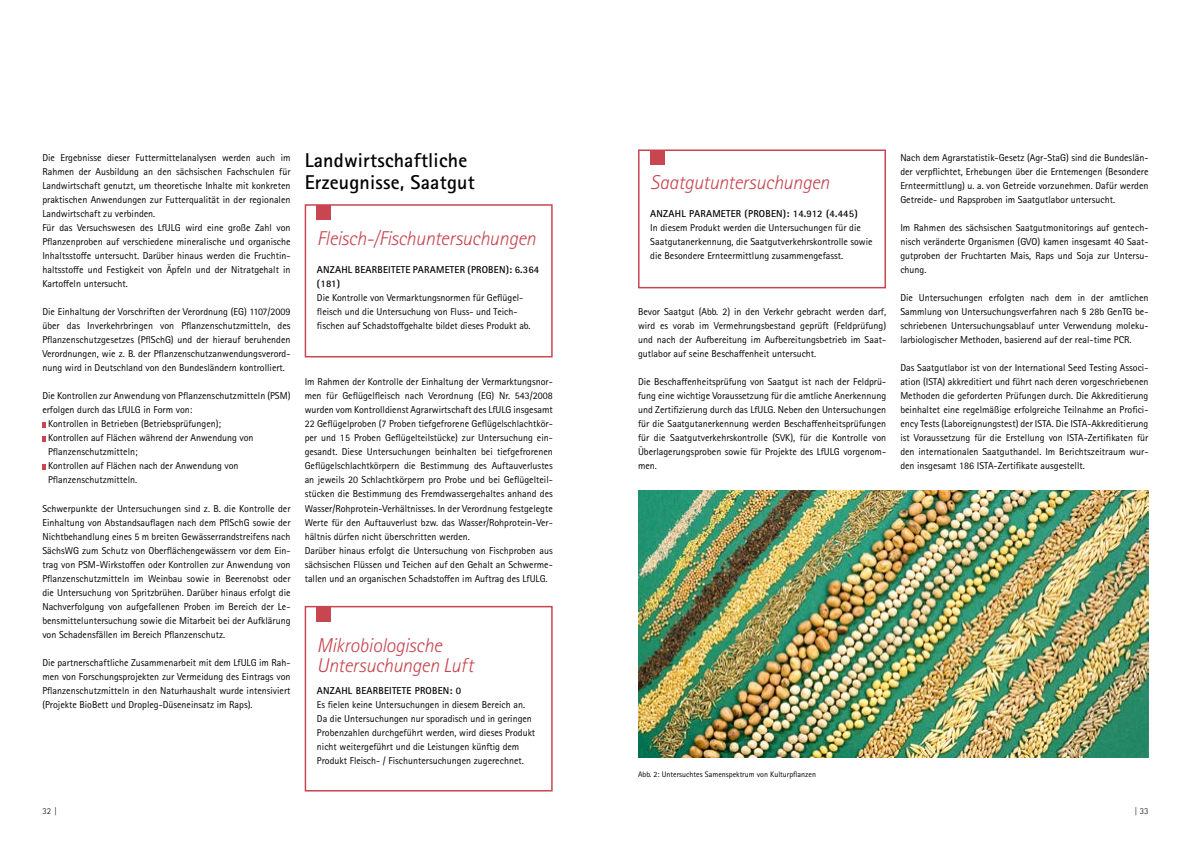
<style>
.page{position:relative;width:1191px;height:842px;background:#fff}
.page>*{position:absolute;margin:0;border:0;box-sizing:border-box;transform-origin:0 0}
.P-Zitate{font:italic 300 20px "Rotis Sans Serif Std";letter-spacing:-.015em;color:#c74650}
.H3-Kapitelüberschrif{font:700 20px/22px "Rotis Sans Serif Std";letter-spacing:.01em;color:#000}
.P-Fliesstext{font:10px/14px "Rotis Sans Serif Pro";color:#000;text-align:justify}
.P-Fliesstext-2{font:700 10px "Rotis Sans Serif Pro";letter-spacing:.02em;color:#000}
.t1{font:300 9px "Rotis Sans Serif Std";color:#000}
.P-Bildunterschrift{font:8px "Rotis Sans Serif Pro";color:#000}
</style>
<div class="page">
<div style="left:305px;top:204px;width:247px;height:153px;background:#fff;border:2px solid #c74650"></div>
<div style="left:316px;top:206px;width:15px;height:14px;background:#c74650"></div>
<div style="left:305px;top:606px;width:247px;height:185px;background:#fff;border:2px solid #c74650"></div>
<div style="left:316px;top:607px;width:15px;height:14px;background:#c74650"></div>
<svg style="left:42px;top:422px;width:3px;height:5px"></svg>
<svg style="left:42px;top:436px;width:3px;height:5px"></svg>
<svg style="left:42px;top:464px;width:3px;height:5px"></svg>
<div style="left:638px;top:149px;width:248px;height:139px;background:#fff;border:2px solid #c74650"></div>
<div style="left:650px;top:151px;width:14px;height:14px;background:#c74650"></div>
<img style="left:638px;top:490px;width:510px;height:268px">
<p class="P-Fliesstext" style="left:42px;top:151px;width:250px">Die Ergebnisse dieser Futtermittelanalysen werden auch im Rahmen der Ausbildung an den sächsischen Fachschulen für Landwirtschaft genutzt, um theoretische Inhalte mit konkreten praktischen Anwendungen zur Futterqualität in der regionalen Landwirtschaft zu verbinden.</p>
<p class="P-Fliesstext" style="left:42px;top:221px;width:250px">Für das Versuchswesen des LfULG wird eine große Zahl von Pflanzenproben auf verschiedene mineralische und organische Inhaltsstoffe untersucht. Darüber hinaus werden die Fruchtin&shy;haltsstoffe und Festigkeit von Äpfeln und der Nitratgehalt in Kartoffeln untersucht.</p>
<p class="P-Fliesstext" style="left:42px;top:305px;width:250px">Die Einhaltung der Vorschriften der Verordnung (EG) 1107/2009 über das Inverkehrbringen von Pflanzenschutzmitteln, des Pflanzenschutzgesetzes (PflSchG) und der hierauf beruhenden Verordnungen, wie z. B. der Pflanzenschutzanwendungsverord&shy;nung wird in Deutschland von den Bundesländern kontrolliert.</p>
<p class="P-Fliesstext" style="left:42px;top:389px;width:250px">Die Kontrollen zur Anwendung von Pflanzenschutzmitteln (PSM) erfolgen durch das LfULG in Form von:</p>
<p class="P-Fliesstext" style="left:48px;top:417px;width:175px">Kontrollen in Betrieben (Betriebsprüfungen);</p>
<p class="P-Fliesstext" style="left:48px;top:431px;width:207px">Kontrollen auf Flächen während der Anwendung von<br>Pflanzenschutzmitteln;</p>
<p class="P-Fliesstext" style="left:48px;top:459px;width:192px">Kontrollen auf Flächen nach der Anwendung von<br>Pflanzenschutzmitteln.</p>
<p class="P-Fliesstext" style="left:42px;top:501px;width:250px">Schwerpunkte der Untersuchungen sind z. B. die Kontrolle der Einhaltung von Abstandsauflagen nach dem PflSchG sowie der Nichtbehandlung eines 5 m breiten Gewässerrandstreifens nach SächsWG zum Schutz von Oberflächengewässern vor dem Ein&shy;trag von PSM-Wirkstoffen oder Kontrollen zur Anwendung von Pflanzenschutzmitteln im Weinbau sowie in Beerenobst oder die Untersuchung von Spritzbrühen. Darüber hinaus erfolgt die Nachverfolgung von aufgefallenen Proben im Bereich der Le&shy;bensmitteluntersuchung sowie die Mitarbeit bei der Aufklärung von Schadensfällen im Bereich Pflanzenschutz.</p>
<p class="P-Fliesstext" style="left:42px;top:655px;width:250px">Die partnerschaftliche Zusammenarbeit mit dem LfULG im Rah&shy;men von Forschungsprojekten zur Vermeidung des Eintrags von Pflanzenschutzmitteln in den Naturhaushalt wurde intensiviert (Projekte BioBett und Dropleg-Düseneinsatz im Raps).</p>
<h3 class="H3-Kapitelüberschrif" style="left:305px;top:149px;width:172px">Landwirtschaftliche<br>Erzeugnisse, Saatgut</h3>
<p class="P-Zitate" style="left:317px;top:227px;width:220px">Fleisch-/Fischuntersuchungen</p>
<p class="P-Fliesstext-2" style="left:317px;top:264px;width:224px">ANZAHL BEARBEITETE PARAMETER (PROBEN): 6.364</p>
<p class="P-Fliesstext-2" style="left:317px;top:278px;width:25px">(181)</p>
<p class="P-Fliesstext" style="left:317px;top:291px;width:215px;text-align:left">Die Kontrolle von Vermarktungsnormen für Geflügel&shy;fleisch und die Untersuchung von Fluss- und Teich&shy;fischen auf Schadstoffgehalte bildet dieses Produkt ab.</p>
<p class="P-Fliesstext" style="left:305px;top:375px;width:250px">Im Rahmen der Kontrolle der Einhaltung der Vermarktungsnor&shy;men für Geflügelfleisch nach Verordnung (EG) Nr. 543/2008 wurden vom Kontrolldienst Agrarwirtschaft des LfULG insgesamt 22 Geflügelproben (7 Proben tiefgefrorene Geflügelschlachtkör&shy;per und 15 Proben Geflügelteilstücke) zur Untersuchung ein&shy;gesandt. Diese Untersuchungen beinhalten bei tiefgefrorenen Geflügelschlachtkörpern die Bestimmung des Auftauverlustes an jeweils 20 Schlachtkörpern pro Probe und bei Geflügelteil&shy;stücken die Bestimmung des Fremdwassergehaltes anhand des Wasser/Rohprotein-Verhältnisses. In der Verordnung festgelegte Werte für den Auftauverlust bzw. das Wasser/Rohprotein-Ver&shy;hältnis dürfen nicht überschritten werden.</p>
<p class="P-Fliesstext" style="left:305px;top:543px;width:250px">Darüber hinaus erfolgt die Untersuchung von Fischproben aus sächsischen Flüssen und Teichen auf den Gehalt an Schwerme&shy;tallen und an organischen Schadstoffen im Auftrag des LfULG.</p>
<p class="P-Zitate" style="left:317px;top:633px;width:126px">Mikrobiologische</p>
<p class="P-Zitate" style="left:317px;top:653px;width:158px">Untersuchungen Luft</p>
<p class="P-Fliesstext-2" style="left:317px;top:684px;width:146px">ANZAHL BEARBEITETE PROBEN: 0</p>
<p class="P-Fliesstext" style="left:317px;top:697px;width:220px;text-align:left">Es fielen keine Untersuchungen in diesem Bereich an.<br>Da die Untersuchungen nur sporadisch und in geringen Probenzahlen durchgeführt werden, wird dieses Produkt nicht weitergeführt und die Leistungen künftig dem Produkt Fleisch- / Fischuntersuchungen zugerechnet.</p>
<p class="P-Zitate" style="left:650px;top:171px;width:181px">Saatgutuntersuchungen</p>
<p class="P-Fliesstext-2" style="left:650px;top:208px;width:209px">ANZAHL PARAMETER (PROBEN): 14.912 (4.445)</p>
<p class="P-Fliesstext" style="left:650px;top:221px;width:224px;text-align:left">In diesem Produkt werden die Untersuchungen für die<br>Saatgutanerkennung, die Saatgutverkehrskontrolle sowie die Besondere Ernteermittlung zusammengefasst.</p>
<p class="P-Fliesstext" style="left:638px;top:305px;width:250px">Bevor Saatgut (Abb. 2) in den Verkehr gebracht werden darf, wird es vorab im Vermehrungsbestand geprüft (Feldprüfung) und nach der Aufbereitung im Aufbereitungsbetrieb im Saat&shy;gutlabor auf seine Beschaffenheit untersucht.</p>
<p class="P-Fliesstext" style="left:638px;top:375px;width:250px">Die Beschaffenheitsprüfung von Saatgut ist nach der Feldprü&shy;fung eine wichtige Voraussetzung für die amtliche Anerkennung und Zertifizierung durch das LfULG. Neben den Untersuchungen für die Saatgutanerkennung werden Beschaffenheitsprüfungen für die Saatgutverkehrskontrolle (SVK), für die Kontrolle von Überlagerungsproben sowie für Projekte des LfULG vorgenom&shy;men.</p>
<p class="P-Fliesstext" style="left:900px;top:151px;width:250px">Nach dem Agrarstatistik-Gesetz (Agr-StaG) sind die Bundeslän&shy;der verpflichtet, Erhebungen über die Erntemengen (Besondere Ernteermittlung) u. a. von Getreide vorzunehmen. Dafür werden Getreide- und Rapsproben im Saatgutlabor untersucht.</p>
<p class="P-Fliesstext" style="left:900px;top:221px;width:250px">Im Rahmen des sächsischen Saatgutmonitorings auf gentech&shy;nisch veränderte Organismen (GVO) kamen insgesamt 40 Saat&shy;gutproben der Fruchtarten Mais, Raps und Soja zur Untersu&shy;chung.</p>
<p class="P-Fliesstext" style="left:900px;top:291px;width:250px">Die Untersuchungen erfolgten nach dem in der amtlichen Sammlung von Untersuchungsverfahren nach § 28b GenTG be&shy;schriebenen Untersuchungsablauf unter Verwendung moleku&shy;larbiologischer Methoden, basierend auf der real-time PCR.</p>
<p class="P-Fliesstext" style="left:900px;top:361px;width:250px">Das Saatgutlabor ist von der International Seed Testing Associ&shy;ation (ISTA) akkreditiert und führt nach deren vorgeschriebenen Methoden die geforderten Prüfungen durch. Die Akkreditierung beinhaltet eine regelmäßige erfolgreiche Teilnahme an Profici&shy;ency Tests (Laboreignungstest) der ISTA. Die ISTA-Akkreditierung ist Voraussetzung für die Erstellung von ISTA-Zertifikaten für den internationalen Saatguthandel. Im Berichtszeitraum wur&shy;den insgesamt 186 ISTA-Zertifikate ausgestellt.</p>
<p class="P-Bildunterschrift" style="left:638px;top:769px;width:180px">Abb. 2: Untersuchtes Samenspektrum von Kulturpflanzen</p>
<p class="t1" style="left:43px;top:806px;width:16px">32 |</p>
<p class="t1" style="left:1134px;top:806px;width:15px">| 33</p>
</div>
